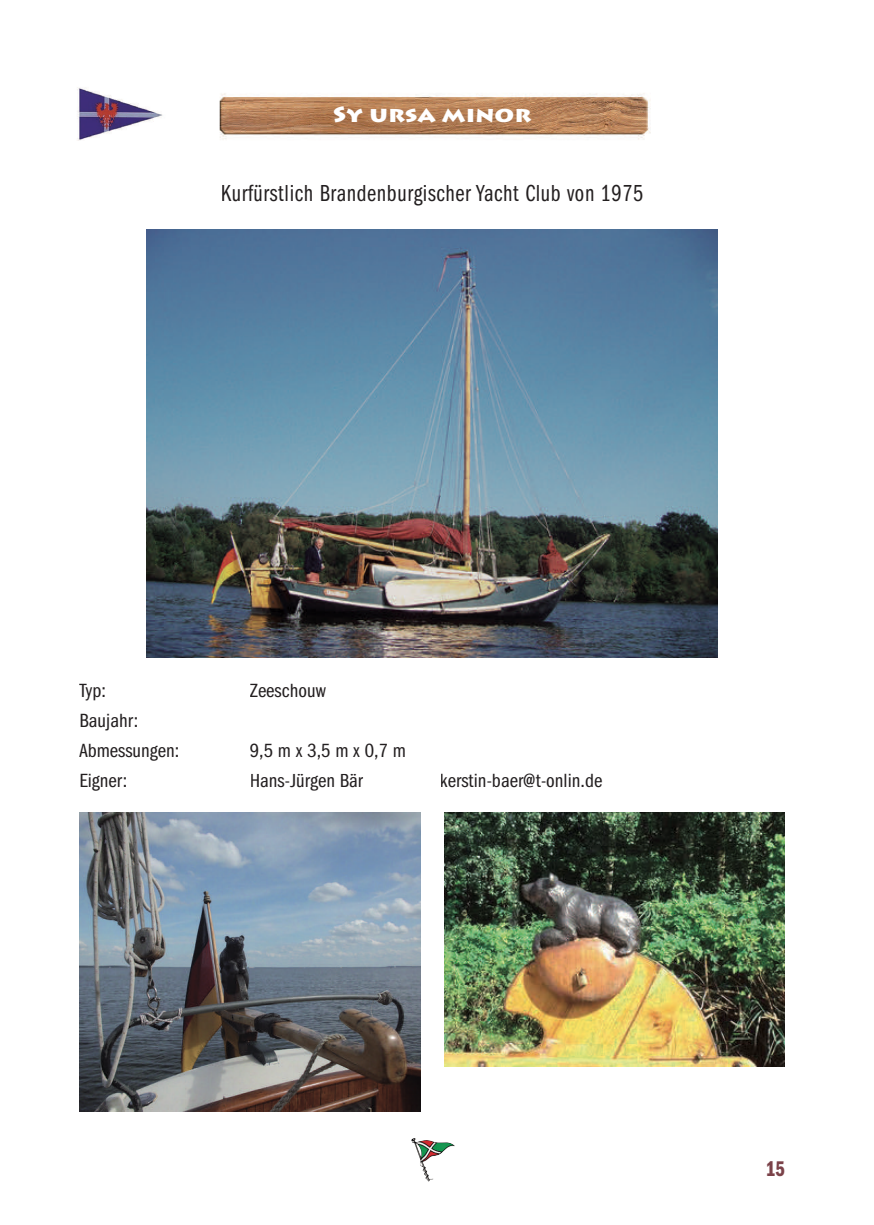
<style>
.page{position:relative;width:874px;height:1225px;background:#fff}
.page>*{position:absolute;margin:0;border:0;box-sizing:border-box;transform-origin:0 0}
.t1{font:24px "Qhtsvj Franklin Gothic Book Cmpr";letter-spacing:.025em;color:#231f20}
.t2{font:22px "Rxxwgl Franklin Gothic Demi Cmpr";color:#7b4249}
.t3{font:900 21.6px "Dccbfl Lithos Pro";color:#fff;scale:1.11 1}
.t4{font:19.8px/30px "Qhtsvj Franklin Gothic Book Cmpr";color:#231f20;scale:1.11 1}
</style>
<div class="page">
<img style="left:219px;top:93px;width:431px;height:47px">
<img style="left:411px;top:1138px;width:44px;height:43px">
<img style="left:77px;top:87px;width:86px;height:53px">
<img style="left:79px;top:813px;width:341px;height:298px">
<img style="left:444px;top:813px;width:340px;height:253px">
<img style="left:147px;top:230px;width:570px;height:428px">
<p class="t3" style="left:333px;top:101px;width:180px">SY URSA MINOR</p>
<p class="t1" style="left:221px;top:180px;width:424px">Kurfürstlich Brandenburgischer Yacht Club von 1975</p>
<p class="t4" style="left:79px;top:676px;width:25px">Typ:</p>
<p class="t4" style="left:249px;top:676px;width:70px">Zeeschouw</p>
<p class="t4" style="left:79px;top:706px;width:91px">Baujahr:<br>Abmessungen:</p>
<p class="t4" style="left:249px;top:736px;width:142px">9,5 m x 3,5 m x 0,7 m</p>
<p class="t4" style="left:79px;top:766px;width:45px">Eigner:</p>
<p class="t4" style="left:249px;top:766px;width:104px">Hans-Jürgen Bär</p>
<p class="t4" style="left:439px;top:766px;width:148px">kerstin-baer@t-onlin.de</p>
<p class="t2" style="left:765px;top:1156px;width:20px">15</p>
</div>
